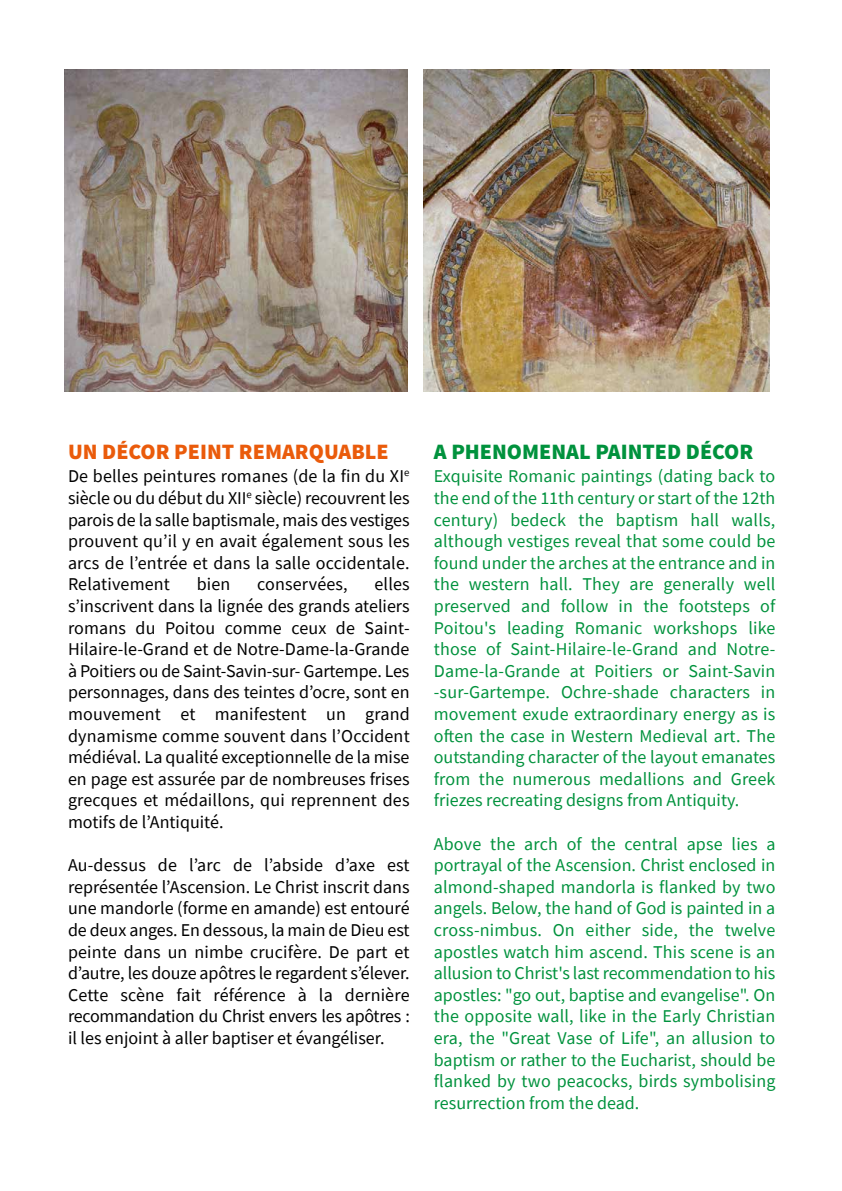
<style>
.page{position:relative;width:842px;height:1191px;background:#fff}
.page>*{position:absolute;margin:0;border:0;box-sizing:border-box;transform-origin:0 0}
.t1{font:900 22px "Source Sans Pro";color:#ea5b0b}
.t2{font:900 22px "Source Sans Pro";color:#00923d}
.t3{font:18px/21.6px "Source Sans Pro";color:#00923d;text-align:justify}
.t4{font:18px/21.6px "Source Sans Pro";letter-spacing:.01em;color:#000;text-align:justify}
</style>
<div class="page">
<img style="left:65px;top:69px;width:342px;height:322px">
<img style="left:423px;top:69px;width:347px;height:322px">
<p class="t1" style="left:68px;top:437px;width:322px">UN DÉCOR PEINT REMARQUABLE</p>
<p class="t4" style="left:68px;top:465px;width:343px">De belles peintures romanes (de la fin du XI<sup>e </sup>siècle ou du début du XII<sup>e</sup> siècle) recouvrent les parois de la salle baptismale, mais des vestiges prouvent qu’il y en avait également sous les arcs de l’entrée et dans la salle occidentale.<br>Relativement</p>
<p class="t4" style="left:197px;top:573px;width:35px">bien</p>
<p class="t4" style="left:257px;top:573px;width:92px">conservées,</p>
<p class="t4" style="left:68px;top:573px;width:343px;text-indent:306px">elles s’inscrivent dans la lignée des grands ateliers romans du Poitou comme ceux de Saint-Hilaire-le-Grand et de Notre-Dame-la-Grande à Poitiers ou de Saint-Savin-sur- Gartempe. Les personnages, dans des teintes d’ocre, sont en mouvement et manifestent un grand dynamisme comme souvent dans l’Occident médiéval. La qualité exceptionnelle de la mise en page est assurée par de nombreuses frises grecques et médaillons, qui reprennent des motifs de l’Antiquité.</p>
<p class="t4" style="left:68px;top:854px;width:343px">Au-dessus de l’arc de l’abside d’axe est représentée l’Ascension. Le Christ inscrit dans une mandorle (forme en amande) est entouré de deux anges. En dessous, la main de Dieu est peinte dans un nimbe crucifère. De part et d’autre, les douze apôtres le regardent s’élever.<br>Cette scène fait référence à la dernière recommandation du Christ envers les apôtres : il les enjoint à aller baptiser et évangéliser.</p>
<p class="t2" style="left:434px;top:437px;width:321px">A PHENOMENAL PAINTED DÉCOR</p>
<p class="t3" style="left:434px;top:465px;width:343px">Exquisite Romanic paintings (dating back to the end of the 11th century or start of the 12th century) bedeck the baptism hall walls, although vestiges reveal that some could be found under the arches at the entrance and in the western hall. They are generally well preserved and follow in the footsteps of Poitou's leading Romanic workshops like those of Saint-Hilaire-le-Grand and Notre-Dame-la-Grande at Poitiers or Saint-Savin -sur-Gartempe. Ochre-shade characters in movement exude extraordinary energy as is often the case in Western Medieval art. The outstanding character of the layout emanates from the numerous medallions and Greek friezes recreating designs from Antiquity.</p>
<p class="t3" style="left:434px;top:832px;width:343px">Above the arch of the central apse lies a portrayal of the Ascension. Christ enclosed in almond-shaped mandorla is flanked by two angels. Below, the hand of God is painted in a cross-nimbus. On either side, the twelve apostles watch him ascend. This scene is an allusion to Christ's last recommendation to his apostles: "go out, baptise and evangelise". On the opposite wall, like in the Early Christian era, the "Great Vase of Life", an allusion to baptism or rather to the Eucharist, should be flanked by two peacocks, birds symbolising resurrection from the dead.</p>
</div>
